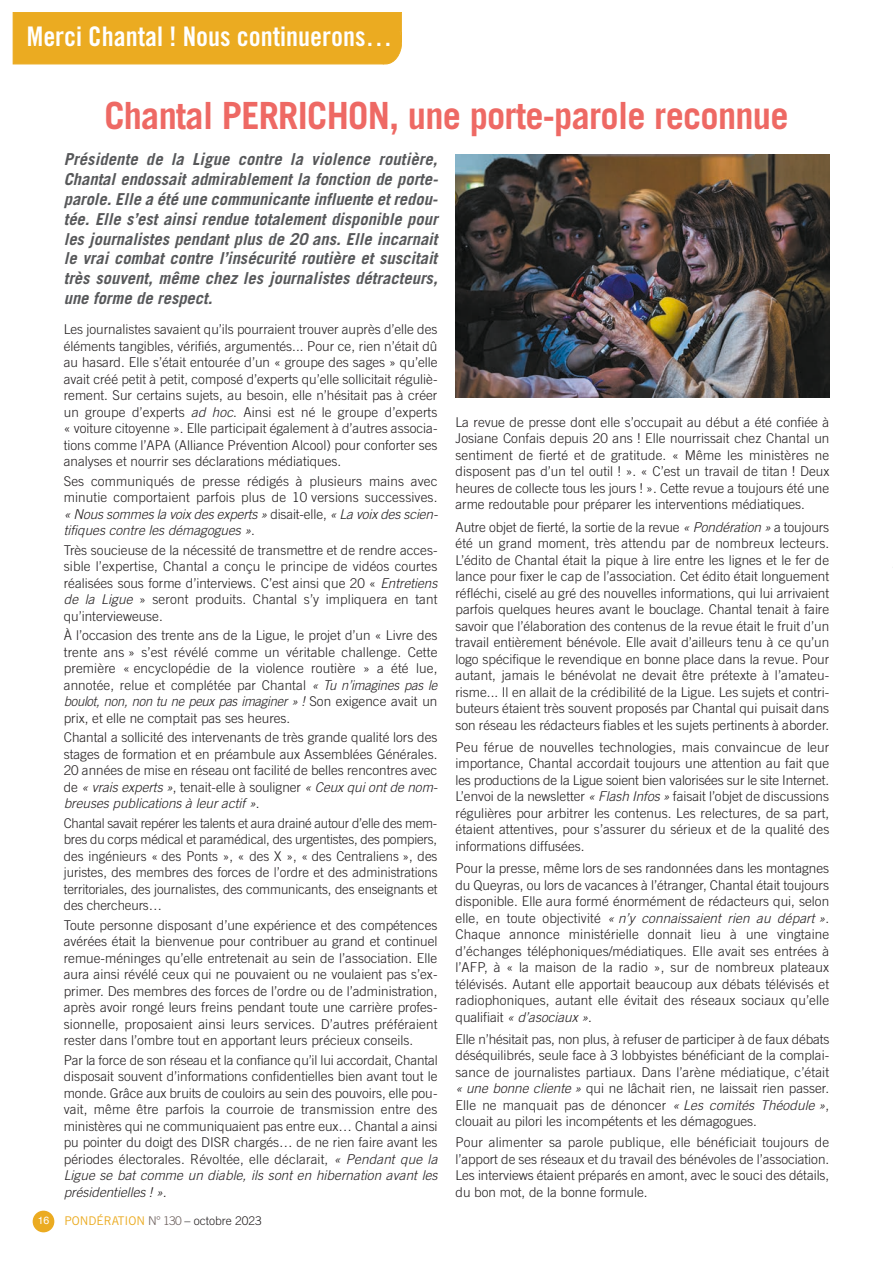
<style>
.page{position:relative;width:893px;height:1263px;background:#fff}
.page>*{position:absolute;margin:0;border:0;box-sizing:border-box;transform-origin:0 0}
.t1{font:700 37.5px "Trade Gothic";letter-spacing:-.02em;color:#ee6964}
.t2{font:27px "Trade Gothic Bold Cond Twenty";color:#fff}
.t3{font:italic 700 16.5px/19.8px "Trade Gothic";color:#57585a;text-align:justify}
.t4{font:300 13.5px/16.5px "Trade Gothic";color:#231f20;text-align:justify}
.t5{font:300 12px "Trade Gothic";color:#231f20}
.t6{font:10.5px "Helvetica";color:#fff}
.s1{font-style:italic}
.s2{font-weight:400;color:#ebab21}
.s3{color:#6d605d}
</style>
<div class="page">
<div style="left:13px;top:13px;width:389px;height:51px;background:#ebab21"></div>
<div style="left:369px;top:20px;width:33px;height:44px;background:#ebab21;border-radius:50%"></div>
<div style="left:369px;top:19px;width:33px;height:45px;border:1px solid #ebab21;border-radius:50%"></div>
<img style="left:455px;top:154px;width:374px;height:243px">
<div style="left:33px;top:1211px;width:21px;height:21px;background:#ebab21;border-radius:50%"></div>
<h2 class="t2" style="left:27px;top:27px;width:367px">Merci Chantal ! Nous continuerons…</h2>
<h1 class="t1" style="left:104px;top:92px;width:686px">Chantal PERRICHON, une porte-parole reconnue</h1>
<p class="t3" style="left:64px;top:149px;width:380px">Présidente de la Ligue contre la violence routière, Chantalendossaitadmirablementla fonction de porte&shy;parole.Elle a été une communicante influente etredou&shy;tée. Elle s’est ainsi rendue totalement disponible pour lesjournalistespendantplusde 20 ans.Elle incarnait le vrai combat contre l’insécurité routière et suscitait très souvent, même chez les journalistes détracteurs, une forme de respect.</p>
<p class="t4" style="left:64px;top:321px;width:375px">Les journalistes savaient qu’ils pourraient trouver auprès d’elle des éléments tangibles, vérifiés, argumentés... Pour ce, rien n’était dû au hasard. Elle s’était entourée d’un « groupe des sages » qu’elle avait créé petit à petit, composé d’experts qu’elle sollicitait réguliè&shy;rement. Sur certains sujets, au besoin, elle n’hésitait pas à créer un groupe d’experts <span class="s1">ad hoc</span>. Ainsi est né le groupe d’experts « voiture citoyenne ». Elle participait également à d’autres associa&shy;tions comme l’APA (Alliance Prévention Alcool) pour conforter ses analyses et nourrir ses déclarations médiatiques.</p>
<p class="t4" style="left:64px;top:472px;width:379px;text-align:left">Ses communiqués de presse rédigés à plusieurs mains avec minutie comportaient parfois plus de 10 versions successives. <span class="s1">«Noussommeslavoixdesexperts»</span>d i s a i t - e l l e , <span class="s1">«Lavoixdesscien&shy;tifiquescontre lesdémagogues»</span>.</p>
<p class="t4" style="left:64px;top:541px;width:379px;text-align:left">Très soucieuse de la nécessité de transmettre et de rendre acces&shy;sible l’expertise, Chantal a conçu le principe de vidéos courtes réalisées sous forme d’interviews. C’est ainsi que 20 « <span class="s1">Entretiens de la Ligue</span> » seront produits. Chantal s’y impliquera en tant qu’intervieweuse.</p>
<p class="t4" style="left:64px;top:627px;width:379px;text-align:left">À l’occasion des trente ans de la Ligue, le projet d’un « Livre des trente ans » s’est révélé comme un véritable challenge. Cette première « encyclopédie de la violence routière » a été lue, annotée, relue et complétée par Chantal <span class="s1">« Tu n’imagines pas le boulot,non,non tu nepeuxpasimaginer»!</span> S o n e x i g e n c e a v a i t u n prix, et elle ne comptait pas ses heures.</p>
<p class="t4" style="left:64px;top:729px;width:379px;text-align:left">Chantal a sollicité des intervenants de très grande qualité lors des stages de formation et en préambule aux Assemblées Générales.<br>20 années de mise en réseau ont facilité de belles rencontres avec d e <span class="s1">« vraisexperts»</span>, te n a i t-e l l e à so u l i g n e r <span class="s1">« Ceuxquiontde nom&shy;breusespublicationsà leuractif»</span>.</p>
<p class="t4" style="left:64px;top:814px;width:375px">Chantal savait repérer les talents et aura drainé autour d’elle des mem&shy;bres du corps médical et paramédical, des urgentistes, des pompiers, des ingénieurs « des Ponts », « des X », « des Centraliens », des juristes, des membres des forces de l’ordre et des administrations territoriales, des journalistes, des communicants, des enseignants et des chercheurs…</p>
<p class="t4" style="left:64px;top:916px;width:375px">Toute personne disposant d’une expérience et des compétences avérées était la bienvenue pour contribuer au grand et continuel remue-méninges qu’elle entretenait au sein de l’association. Elle aura ainsi révélé ceux qui ne pouvaient ou ne voulaient pas s’ex&shy;primer. Des membres des forces de l’ordre ou de l’administration, après avoir rongé leurs freins pendant toute une carrière profes&shy;sionnelle, proposaient ainsi leurs services. D’autres préféraient rester dans l’ombre tout en apportant leurs précieux conseils.</p>
<p class="t4" style="left:64px;top:1051px;width:379px;text-align:left">Par la force de son réseau et la confiance qu’il lui accordait, Chantal disposait souvent d’informations confidentielles bien avant tout le monde. Grâce aux bruits de couloirs au sein des pouvoirs, elle pou&shy;vait, même être parfois la courroie de transmission entre des ministères qui ne communiquaient pas entre eux… Chantal a ainsi pu pointer du doigt des DISR chargés… de ne rien faire avant les périodes électorales. Révoltée, elle déclarait, <span class="s1">« Pendant que la Ligue se bat comme un diable, ils sont en hibernation avant les présidentielles!».</span></p>
<p class="t6" style="left:38px;top:1212px;width:13px">16</p>
<p class="t5" style="left:64px;top:1213px;width:199px"><span class="s2">PONDÉRATION</span> <span class="s3">N° 130</span> – octobre 2023</p>
<p class="t4" style="left:455px;top:414px;width:375px">La revue de presse dont elle s’occupait au début a été confiée à Josiane Confais depuis 20 ans ! Elle nourrissait chez Chantal un sentiment de fierté et de gratitude. « Même les ministères ne disposent pas d’un tel outil ! ». « C’est un travail de titan ! Deux heures de collecte tous les jours ! ». Cette revue a toujours été une arme redoutable pour préparer les interventions médiatiques.</p>
<p class="t4" style="left:455px;top:518px;width:375px">Autre objet de fierté, la sortie de la revue <span class="s1">« Pondération »</span> a toujours été un grand moment, très attendu par de nombreux lecteurs.<br>L’édito de Chantal était la pique à lire entre les lignes et le fer de lance pour fixer le cap de l’association. Cet édito était longuement réfléchi, ciselé au gré des nouvelles informations, qui lui arrivaient parfois quelques heures avant le bouclage. Chantal tenait à faire savoir que l’élabo ration des contenus de la revue était le fruit d’un travail entièrement bénévole. Elle avait d’ailleurs tenu à ce qu’un logo spécifique le revendique en bonne place dans la revue. Pour autant, jamais le bénévolat ne devait être prétexte à l’amateu&shy;risme... Il en allait de la crédibilité de la Ligue. Les sujets et contri&shy;buteurs étaient très souvent proposés par Chantal qui puisait dans son réseau les rédacteurs fiables et les sujets pertinents à aborder.</p>
<p class="t4" style="left:455px;top:739px;width:375px">Peu férue de nouvelles technologies, mais convaincue de leur importance, Chantal accordait toujours une attention au fait que les productions de la Ligue soient bien valorisées sur le site Internet.<br>L’envoi de la newsletter <span class="s1">« Flash Infos»</span> faisait l’objet de discussions régulières pour arbitrer les contenus. Les relectures, de sa part, étaient attentives, pour s’assurer du sérieux et de la qualité des informations diffusées.</p>
<p class="t4" style="left:455px;top:860px;width:375px">Pour la presse, même lors de ses randonnées dans les montagnes du Queyras, ou lors de vacances à l’étranger, Chantal était toujours disponible. Elle aura formé énormément de rédacteurs qui, selon e l l e , e n to u te o bj ect i v i té <span class="s1">« n’y connaissaient rien au départ »</span>.<br>Chaque annonce ministérielle donnait lieu à une vingtaine d’échanges téléphoniques/médiatiques. Elle avait ses entrées à l’AFP, à « la maison de la radio », sur de nombreux plateaux télévisés. Autant elle apportait beaucoup aux débats télévisés et radiophoniques, autant elle évitait des réseaux sociaux qu’elle q ua l ifia it <span class="s1">« d’asociaux»</span>.</p>
<p class="t4" style="left:455px;top:1031px;width:375px">Elle n’hésitait pas, non plus, à refuser de participer à de faux débats déséquilibrés, seule face à 3 lobbyistes bénéficiant de la complai&shy;sance de journalistes partiaux. Dans l’arène médiatique, c’était <span class="s1">«une bonne cliente»</span> qui ne lâchait rien, ne laissait rien passer.<br>Elle ne manquait pas de dénoncer <span class="s1">«Les comités Théodule»</span>, clouait au pilori les incompétents et les démagogues.</p>
<p class="t4" style="left:455px;top:1134px;width:375px">Pour alimenter sa parole publique, elle bénéficiait toujours de l’apport de ses réseaux et du travail des bénévoles de l’association.<br>Les interviews étaient préparés en amont, avec le souci des détails, du bon mot, de la bonne formule.</p>
</div>
